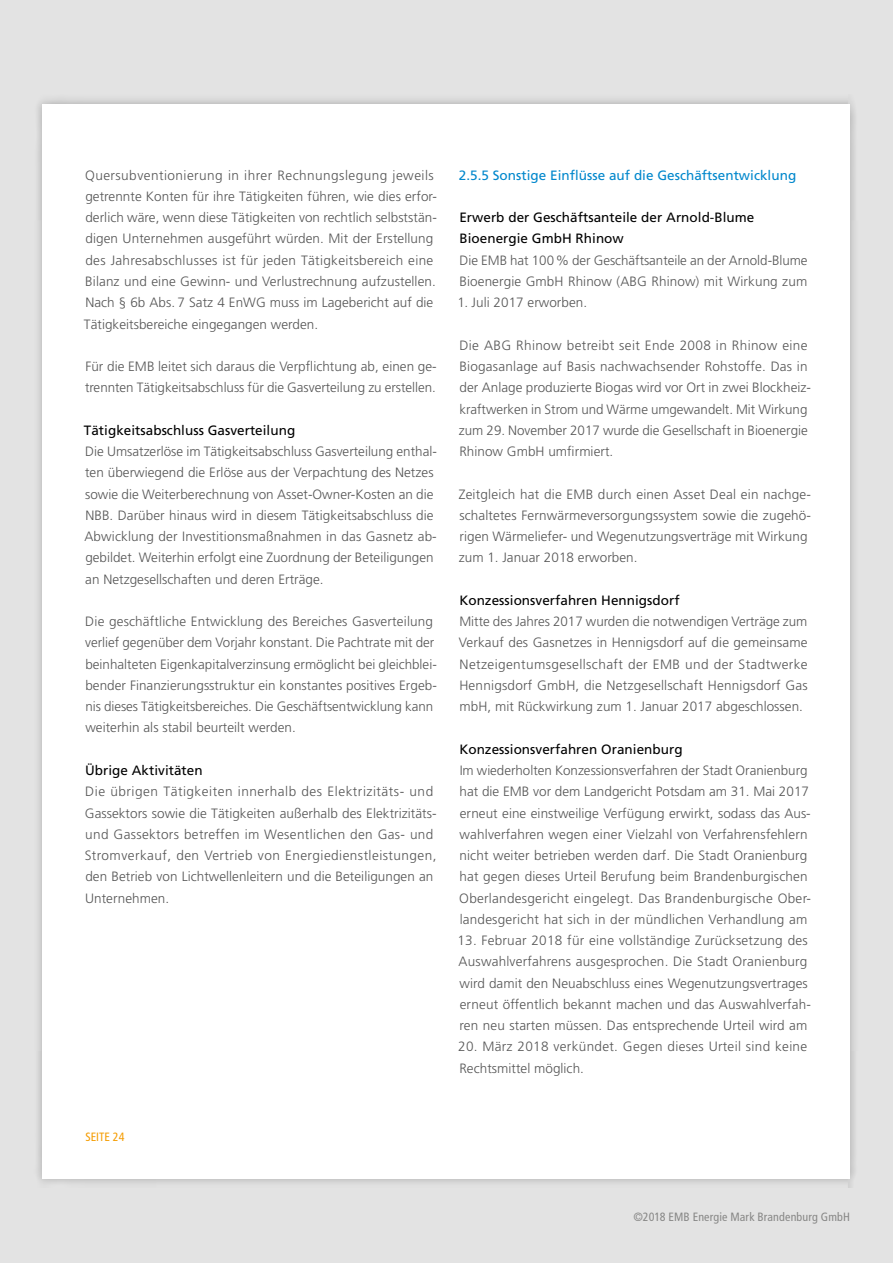
<style>
.page{position:relative;width:893px;height:1263px;background:#e3e3e3}
.page>*{position:absolute;margin:0;border:0;box-sizing:border-box;transform-origin:0 0}
.t1{font:300 13.5px/21.3px "Frutiger";letter-spacing:.005em;color:#565656}
.t2{font:300 13.5px/21.3px "Frutiger";letter-spacing:.025em;color:#565656}
.t3{font:13.5px/21.3px "Frutiger";letter-spacing:.005em;color:#000}
.t4{font:13.5px "Frutiger";letter-spacing:.005em;color:#0087cc}
.t5{font:condensed 12px "Frutiger";letter-spacing:.01em;color:#878786}
.t6{font:condensed 12px "Frutiger";color:#f59c00}
</style>
<div class="page">
<div style="left:33px;top:95px;width:827px;height:1093px;background:#000;opacity:.25"></div>
<div style="left:43px;top:104px;width:807px;height:1075px;background:#fff"></div>
<p class="t1" style="left:84px;top:164px;width:354px">Quersubventionierung in ihrer Rechnungslegung jeweils getrennte Konten für ihre Tätigkeiten führen, wie dies erfor&shy;derlich wäre, wenn diese Tätigkeiten von rechtlich selbststän&shy;digen Unternehmen ausgeführt würden. Mit der Erstellung des Jahresabschlusses ist für jeden Tätigkeitsbereich eine Bilanz und eine Gewinn- und Verlustrechnung aufzustellen.<br>Nach § 6b Abs. 7 Satz 4 EnWG muss im Lagebericht auf die Tätigkeitsbereiche eingegangen werden.</p>
<p class="t1" style="left:85px;top:356px;width:353px">Für die EMB leitet sich daraus die Verpflichtung ab, einen ge&shy;trennten Tätigkeitsabschluss für die Gasverteilung zu erstellen.</p>
<p class="t3" style="left:84px;top:419px;width:213px">Tätigkeitsabschluss Gasverteilung</p>
<p class="t1" style="left:84px;top:441px;width:354px">Die Umsatzerlöse im Tätigkeitsabschluss Gasverteilung enthal&shy;ten überwiegend die Erlöse aus der Verpachtung des Netzes sowie die Weiterberechnung von Asset-Owner-Kosten an die NBB. Darüber hinaus wird in diesem Tätigkeitsabschluss die Abwicklung der Investitionsmaßnahmen in das Gasnetz ab&shy;gebildet. Weiterhin erfolgt eine Zuordnung der Beteiligungen an Netzgesellschaften und deren Erträge.</p>
<p class="t1" style="left:85px;top:611px;width:353px">Die geschäftliche Entwicklung des Bereiches Gasverteilung verlief gegenüber dem Vorjahr konstant. Die Pachtrate mit der beinhalteten Eigenkapitalverzinsung ermöglicht bei gleichblei&shy;bender Finanzierungsstruktur ein konstantes positives Ergeb&shy;nis dieses Tätigkeitsbereiches. Die Geschäftsentwicklung kann weiterhin als stabil beurteilt werden.</p>
<p class="t3" style="left:85px;top:759px;width:119px">Übrige Aktivitäten</p>
<p class="t2" style="left:85px;top:781px;width:353px">Die übrigen Tätigkeiten innerhalb des Elektrizitäts- und Gassektors sowie die Tätigkeiten außerhalb des Elektrizitäts&shy;und Gassektors betreffen im Wesentlichen den Gas- und Stromverkauf, den Vertrieb von Energiedienstleistungen, den Betrieb von Lichtwellenleitern und die Beteiligungen an Unternehmen.</p>
<p class="t4" style="left:459px;top:167px;width:339px">2.5.5 Sonstige Einflüsse auf die Geschäftsentwicklung</p>
<p class="t3" style="left:459px;top:207px;width:297px">Erwerb der Geschäftsanteile der Arnold-Blume<br>Bioenergie GmbH Rhinow</p>
<p class="t1" style="left:459px;top:249px;width:350px">Die EMB hat 100% der Geschäftsanteile an der Arnold-Blume<br>Bioenergie GmbH Rhinow (ABG Rhinow) mit Wirkung zum</p>
<p class="t1" style="left:457px;top:292px;width:131px">1. Juli 2017 erworben.</p>
<p class="t1" style="left:459px;top:334px;width:354px">Die ABG Rhinow betreibt seit Ende 2008 in Rhinow eine Biogasanlage auf Basis nachwachsender Rohstoffe. Das in der Anlage produzierte Biogas wird vor Ort in zwei Blockheiz&shy;kraftwerken in Strom und Wärme umgewandelt. Mit Wirkung zum 29. November 2017 wurde die Gesellschaft in Bioenergie Rhinow GmbH umfirmiert.</p>
<p class="t1" style="left:459px;top:483px;width:354px">Zeitgleich hat die EMB durch einen Asset Deal ein nachge&shy;schaltetes Fernwärmeversorgungssystem sowie die zugehö&shy;rigen Wärmeliefer- und Wegenutzungsverträge mit Wirkung zum 1. Januar 2018 erworben.</p>
<p class="t3" style="left:459px;top:589px;width:222px">Konzessionsverfahren Hennigsdorf</p>
<p class="t1" style="left:459px;top:611px;width:350px;text-align:justify">Mitte des Jahres 2017 wurden die notwendigen Verträge zum Verkauf des Gasnetzes in Hennigsdorf auf die gemeinsame Netzeigentumsgesellschaft der EMB und der Stadtwerke Hennigsdorf GmbH, die Netzgesellschaft Hennigsdorf Gas mbH, mit Rückwirkung zum 1. Januar 2017 abgeschlossen.</p>
<p class="t3" style="left:459px;top:738px;width:225px">Konzessionsverfahren Oranienburg</p>
<p class="t1" style="left:459px;top:760px;width:353px">Im wiederholten Konzessionsverfahren der Stadt Oranienburg hat die EMB vor dem Landgericht Potsdam am 31. Mai 2017 erneut eine einstweilige Verfügung erwirkt, sodass das Aus&shy;wahlverfahren wegen einer Vielzahl von Verfahrensfehlern nicht weiter betrieben werden darf. Die Stadt Oranienburg hat gegen dieses Urteil Berufung beim Brandenburgischen Oberlandesgericht eingelegt. Das Brandenburgische Ober&shy;landesgericht hat sich in der mündlichen Verhandlung am</p>
<p class="t1" style="left:457px;top:930px;width:355px">13. Februar 2018 für eine vollständige Zurücksetzung des Auswahlverfahrens ausgesprochen. Die Stadt Oranienburg wird damit den Neuabschluss eines Wegenutzungsvertrages erneut öffentlich bekannt machen und das Auswahlverfah&shy;ren neu starten müssen. Das entsprechende Urteil wird am</p>
<p class="t1" style="left:458px;top:1036px;width:350px">20. März 2018 verkündet. Gegen dieses Urteil sind keine<br>Rechtsmittel möglich.</p>
<p class="t6" style="left:85px;top:1129px;width:41px">SEITE 24</p>
<p class="t5" style="left:633px;top:1210px;width:218px">©2018 EMB Energie Mark Brandenburg GmbH</p>
</div>
